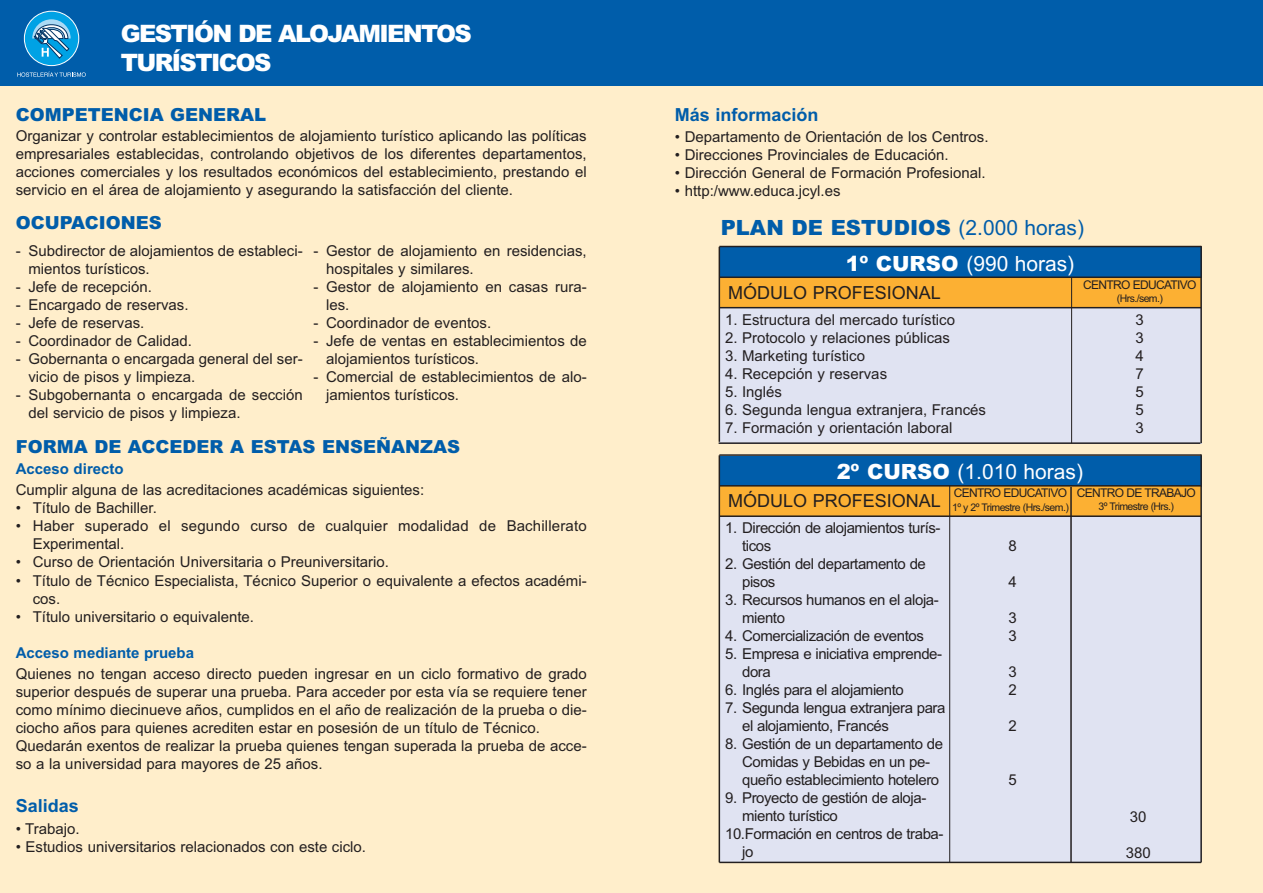
<style>
.page{position:relative;width:1263px;height:893px;background:#ffeecb}
.page>*{position:absolute;margin:0;border:0;box-sizing:border-box;transform-origin:0 0}
.t1{font:900 24px/28.8px "Arial";letter-spacing:-.065em;color:#fff}
.t2{font:21px "Arial";color:#fff}
.t3{font:900 21px "Arial";color:#005daa}
.t4{font:900 18px "Arial";color:#005daa}
.t5{font:18px "Arial";color:#231f20}
.t6{font:700 18px "Arial";color:#005daa}
.t7{font:15px/18px "Arial";color:#231f20}
.t8{font:15px/18px "Arial";letter-spacing:-.03em;color:#231f20}
.t9{font:700 15px "Arial";color:#005daa}
.t10{font:12px "Arial";letter-spacing:-.055em;color:#231f20}
.t11{font:10.5px "Arial";letter-spacing:-.055em;color:#231f20}
.s1{font-weight:400}
.s2{font-weight:900}
</style>
<div class="page">
<div style="left:0;top:0;width:1263px;height:85px;background:#005daa"></div>
<svg style="left:24px;top:11px;width:55px;height:55px"></svg>
<svg style="left:32px;top:19px;width:39px;height:40px;background:#48a5d2"></svg>
<svg style="left:17px;top:71px;width:69px;height:6px"></svg>
<div style="left:719px;top:308px;width:482px;height:135px;background:#e0e3f2"></div>
<div style="left:719px;top:247px;width:482px;height:31px;background:#005daa"></div>
<div style="left:719px;top:278px;width:482px;height:30px;background:#fcb033"></div>
<hr style="left:719px;top:246px;width:482px;height:1px;background:#231f20">
<hr style="left:719px;top:276px;width:482px;height:2px;background:#231f20">
<hr style="left:719px;top:307px;width:482px;height:1px;background:#231f20">
<hr style="left:719px;top:442px;width:481px;height:2px;background:#231f20">
<hr style="left:719px;top:247px;width:1px;height:195px;background:#231f20">
<hr style="left:1071px;top:277px;width:1px;height:166px;background:#231f20">
<hr style="left:1200px;top:246px;width:2px;height:197px;background:#231f20">
<div style="left:719px;top:517px;width:482px;height:345px;background:#e0e3f2"></div>
<div style="left:719px;top:456px;width:482px;height:30px;background:#005daa"></div>
<div style="left:719px;top:486px;width:482px;height:30px;background:#fcb033"></div>
<hr style="left:719px;top:454px;width:482px;height:2px;background:#231f20">
<hr style="left:719px;top:485px;width:482px;height:2px;background:#231f20">
<hr style="left:719px;top:515px;width:482px;height:2px;background:#231f20">
<hr style="left:719px;top:862px;width:482px;height:1px;background:#231f20">
<hr style="left:719px;top:455px;width:1px;height:407px;background:#231f20">
<hr style="left:949px;top:486px;width:1px;height:376px;background:#231f20">
<hr style="left:1070px;top:487px;width:2px;height:375px;background:#231f20">
<hr style="left:1200px;top:454px;width:2px;height:408px;background:#231f20">
<h1 class="t1" style="left:121px;top:22px;width:353px">GESTIÓN DE ALOJAMIENTOS<br>TURÍSTICOS</h1>
<p class="t4" style="left:16px;top:108px;width:252px">COMPETENCIA GENERAL</p>
<p class="t7" style="left:16px;top:129px;width:572px;text-align:justify">Organizar y controlar establecimientos de alojamiento turístico aplicando las políticas empresariales establecidas, controlando objetivos de los diferentes departamentos, acciones comerciales y los resultados económicos del establecimiento, prestando el servicio en el área de alojamiento y asegurando la satisfacción del cliente.</p>
<p class="t4" style="left:16px;top:216px;width:148px">OCUPACIONES</p>
<p class="t7" style="left:28px;top:243px;width:276px;text-indent:-13px">- Subdirector de alojamientos de estableci&shy;mientos turísticos.</p>
<p class="t7" style="left:16px;top:279px;width:138px">- Jefe de recepción.</p>
<p class="t7" style="left:16px;top:297px;width:174px">- Encargado de reservas.</p>
<p class="t7" style="left:16px;top:315px;width:130px">- Jefe de reservas.</p>
<p class="t7" style="left:16px;top:333px;width:178px">- Coordinador de Calidad.</p>
<p class="t7" style="left:28px;top:351px;width:276px;text-indent:-13px">- Gobernanta o encargada general del ser&shy;vicio de pisos y limpieza.</p>
<p class="t7" style="left:28px;top:387px;width:276px;text-indent:-13px">- Subgobernanta o encargada de sección del servicio de pisos y limpieza.</p>
<p class="t7" style="left:326px;top:243px;width:262px;text-indent:-13px">- Gestor de alojamiento en residencias, hospitales y similares.</p>
<p class="t7" style="left:326px;top:279px;width:262px;text-indent:-13px">- Gestor de alojamiento en casas rura&shy;les.</p>
<p class="t7" style="left:313px;top:315px;width:179px">- Coordinador de eventos.</p>
<p class="t7" style="left:326px;top:333px;width:262px;text-indent:-13px">- Jefe de ventas en establecimientos de alojamientos turísticos.</p>
<p class="t7" style="left:326px;top:369px;width:262px;text-indent:-13px">- Comercial de establecimientos de alo&shy;jamientos turísticos.</p>
<p class="t4" style="left:16px;top:440px;width:446px">FORMA DE ACCEDER A ESTAS ENSEÑANZAS</p>
<p class="t7" style="left:16px;top:483px;width:410px">Cumplir alguna de las acreditaciones académicas siguientes:</p>
<p class="t7" style="left:16px;top:501px;width:143px">• Título de Bachiller.</p>
<p class="t7" style="left:33px;top:519px;width:555px;text-indent:-17px">• Haber superado el segundo curso de cualquier modalidad de Bachillerato<br>Experimental.</p>
<p class="t7" style="left:16px;top:555px;width:375px">• Curso de Orientación Universitaria o Preuniversitario.</p>
<p class="t7" style="left:33px;top:573px;width:555px;text-indent:-17px">• Título de Técnico Especialista, Técnico Superior o equivalente a efectos académi&shy;cos.</p>
<p class="t7" style="left:16px;top:609px;width:240px">• Título universitario o equivalente.</p>
<p class="t9" style="left:16px;top:648px;width:180px">Acceso mediante prueba</p>
<p class="t7" style="left:16px;top:666px;width:572px">Quienes no tengan acceso directo pueden ingresar en un ciclo formativo de grado superior después de superar una prueba. Para acceder por esta vía se requiere tener como mínimo diecinueve años, cumplidos en el año de realización de la prueba o die&shy;ciocho años para quienes acrediten estar en posesión de un título de Técnico.<br>Quedarán exentos de realizar la prueba quienes tengan superada la prueba de acce&shy;so a la universidad para mayores de 25 años.</p>
<p class="t9" style="left:16px;top:463px;width:109px">Acceso directo</p>
<p class="t6" style="left:16px;top:799px;width:65px">Salidas</p>
<p class="t7" style="left:16px;top:821px;width:66px">• Trabajo.</p>
<p class="t7" style="left:16px;top:839px;width:352px">• Estudios universitarios relacionados con este ciclo.</p>
<p class="t6" style="left:675px;top:108px;width:145px">Más información</p>
<p class="t7" style="left:675px;top:129px;width:315px">• Departamento de Orientación de los Centros.</p>
<p class="t7" style="left:675px;top:147px;width:275px">• Direcciones Provinciales de Educación.</p>
<p class="t7" style="left:675px;top:165px;width:312px">• Dirección General de Formación Profesional.</p>
<p class="t7" style="left:675px;top:183px;width:167px">• http:/www.educa.jcyl.es</p>
<h2 class="t3" style="left:721px;top:220px;width:365px">PLAN DE ESTUDIOS <span class="s1">(2.000 horas)</span></h2>
<h2 class="t2" style="left:846px;top:256px;width:230px"><span class="s2">1º CURSO</span> (990 horas)</h2>
<p class="t5" style="left:728px;top:286px;width:214px">MÓDULO PROFESIONAL</p>
<p class="t10" style="left:1083px;top:280px;width:115px">CENTRO EDUCATIVO</p>
<p class="t11" style="left:1117px;top:294px;width:48px">(Hrs./sem.)</p>
<p class="t7" style="left:725px;top:312px;width:231px">1. Estructura del mercado turístico</p>
<p class="t7" style="left:725px;top:330px;width:226px">2. Protocolo y relaciones públicas</p>
<p class="t7" style="left:725px;top:348px;width:141px">3. Marketing turístico</p>
<p class="t7" style="left:725px;top:366px;width:164px">4. Recepción y reservas</p>
<p class="t7" style="left:725px;top:384px;width:59px">5. Inglés</p>
<p class="t7" style="left:725px;top:402px;width:262px">6. Segunda lengua extranjera, Francés</p>
<p class="t7" style="left:725px;top:420px;width:229px">7. Formación y orientación laboral</p>
<p class="t7" style="left:1135px;top:312px;width:10px;text-align:justify">3<br>3<br>4<br>7<br>5<br>5<br>3</p>
<h2 class="t2" style="left:837px;top:464px;width:248px"><span class="s2">2º CURSO</span> (1.010 horas)</h2>
<p class="t5" style="left:728px;top:494px;width:214px">MÓDULO PROFESIONAL</p>
<p class="t10" style="left:954px;top:489px;width:115px">CENTRO EDUCATIVO</p>
<p class="t10" style="left:1077px;top:488px;width:121px">CENTRO DE TRABAJO</p>
<p class="t11" style="left:1098px;top:503px;width:77px">3º Trimestre (Hrs.)</p>
<p class="t11" style="left:952px;top:503px;width:118px">1º y 2º Trimestre (Hrs./sem.)</p>
<p class="t8" style="left:742px;top:520px;width:200px;text-indent:-17px">1. Dirección de alojamientos turís&shy;ticos</p>
<p class="t8" style="left:742px;top:556px;width:185px;text-indent:-17px">2. Gestión del departamento de pisos</p>
<p class="t8" style="left:742px;top:592px;width:198px;text-indent:-17px">3. Recursos humanos en el aloja&shy;miento</p>
<p class="t8" style="left:725px;top:628px;width:200px">4. Comercialización de eventos</p>
<p class="t8" style="left:742px;top:646px;width:202px;text-indent:-17px">5. Empresa e iniciativa emprende&shy;dora</p>
<p class="t8" style="left:725px;top:682px;width:180px">6. Inglés para el alojamiento</p>
<p class="t8" style="left:742px;top:700px;width:205px;text-indent:-17px">7. Segunda lengua extranjera para el alojamiento, Francés</p>
<p class="t8" style="left:742px;top:736px;width:202px;text-indent:-17px">8. Gestión de un departamento de<br>Comidas y Bebidas en un pe&shy;queño establecimiento hotelero</p>
<p class="t8" style="left:725px;top:790px;width:203px">9. Proyecto de gestión de aloja-</p>
<p class="t8" style="left:742px;top:808px;width:97px">miento turístico</p>
<p class="t8" style="left:725px;top:826px;width:220px">10.Formación en centros de traba-</p>
<p class="t7" style="left:742px;top:844px;width:13px">jo</p>
<p class="t7" style="left:1008px;top:538px;width:10px">8</p>
<p class="t7" style="left:1008px;top:574px;width:10px">4</p>
<p class="t7" style="left:1008px;top:610px;width:10px">3<br>3</p>
<p class="t7" style="left:1008px;top:664px;width:10px">3<br>2</p>
<p class="t7" style="left:1008px;top:718px;width:10px">2</p>
<p class="t7" style="left:1008px;top:772px;width:10px">5</p>
<p class="t7" style="left:1130px;top:809px;width:18px">30</p>
<p class="t7" style="left:1126px;top:845px;width:27px">380</p>
</div>
